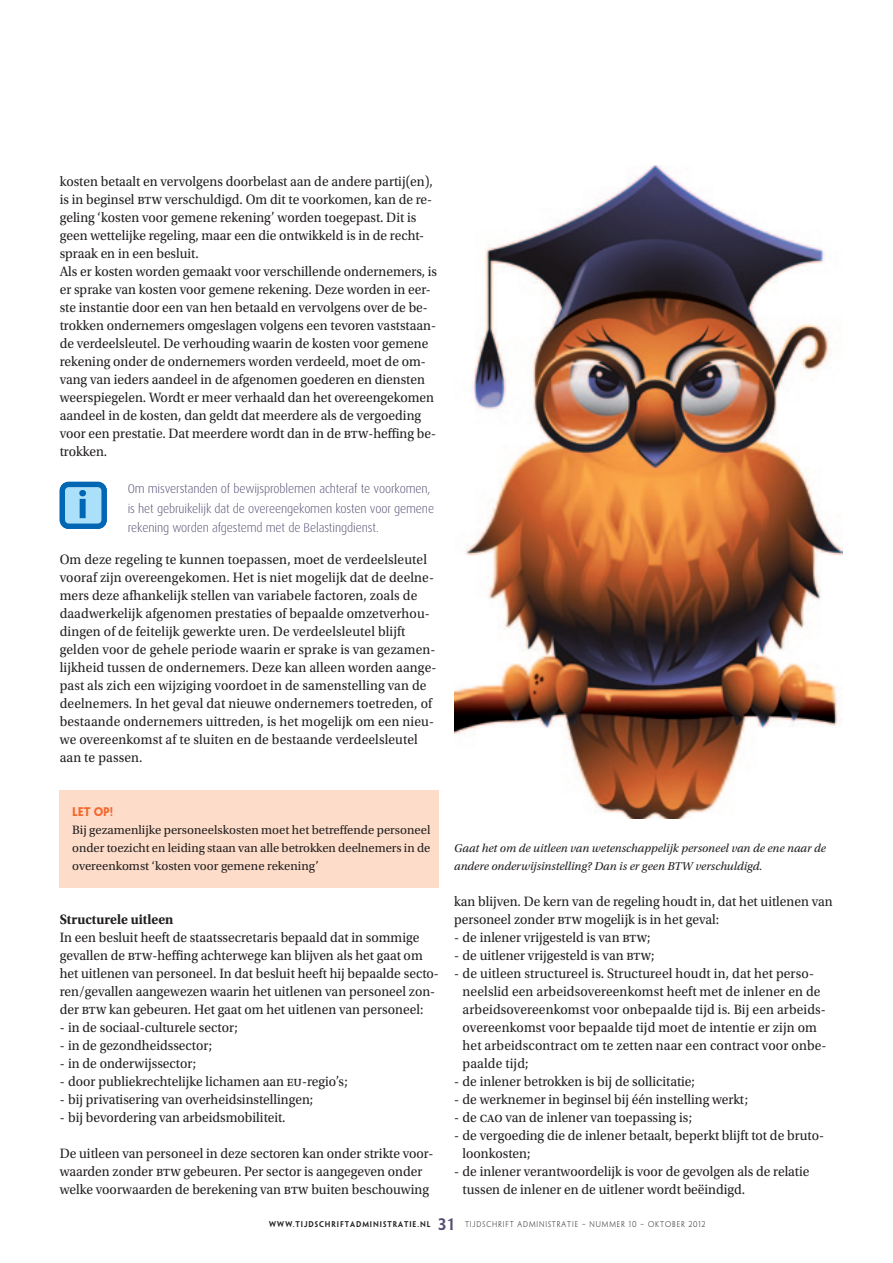
<style>
.page{position:relative;width:893px;height:1263px;background:#fff}
.page>*{position:absolute;margin:0;border:0;box-sizing:border-box;transform-origin:0 0}
.t1{font:14.25px/18px "Utopia Std";color:#231f20;scale:.95 1}
.t2{font:700 14.25px "Utopia Std";color:#231f20;scale:.95 1}
.t3{font:12.75px/18px "Utopia Std";color:#231f20;text-align:justify}
.t4{font:300 12.75px/19.5px "Dax";letter-spacing:-.01em;color:#534e72;scale:.95 1}
.t5{font:italic 12px/18px "Utopia Std";color:#231f20}
.t6{font:700 11.25px "Penumbra Flare Std";color:#f26a30;scale:.95 1}
.t7{font:300 7.5px "Penumbra Flare Std";letter-spacing:.13em;color:#231f20;scale:.95 1}
.s1{font-weight:600}
.s2{font-weight:600;font-size:15px;color:#534e72}
</style>
<div class="page">
<img style="left:454px;top:166px;width:388px;height:652px">
<div style="left:62px;top:484px;width:42px;height:42px;background:#aae0f9;border-radius:6px"></div>
<div style="left:60px;top:482px;width:47px;height:47px;border:5px solid #0166b3;border-radius:6px"></div>
<svg style="left:79px;top:490px;width:7px;height:28px"></svg>
<div style="left:60px;top:790px;width:379px;height:98px;background:#fdddc9"></div>
<p class="t1" style="left:60px;top:172px;width:399px">kosten betaalt en vervolgens doorbelast aan de andere partij(en), is in beginsel btw verschuldigd. Om dit te voorkomen, kan de re&shy;geling ‘kosten voor gemene rekening’ worden toegepast. Dit is geen wettelijke regeling, maar een die ontwikkeld is in de recht&shy;spraak en in een besluit.<br>Als er kosten worden gemaakt voor verschillende ondernemers, is er sprake van kosten voor gemene rekening. Deze worden in eer&shy;ste instantie door een van hen betaald en vervolgens over de be&shy;trokken ondernemers omgeslagen volgens een tevoren vaststaan&shy;de verdeelsleutel. De verhouding waarin de kosten voor gemene rekening onder de ondernemers worden verdeeld, moet de om&shy;vang van ieders aandeel in de afgenomen goederen en diensten weerspiegelen. Wordt er meer verhaald dan het overeengekomen aandeel in de kosten, dan geldt dat meerdere als de vergoeding voor een prestatie. Dat meerdere wordt dan in de btw-heffing be&shy;trokken.</p>
<p class="t4" style="left:128px;top:479px;width:324px">Om misverstanden of bewijsproblemen achteraf te voorkomen, is het gebruikelijk dat de overeengekomen kosten voor gemene rekening worden afgestemd met de Belastingdienst.</p>
<p class="t1" style="left:60px;top:550px;width:398px">Om deze regeling te kunnen toepassen, moet de verdeelsleutel vooraf zijn overeengekomen. Het is niet mogelijk dat de deelne&shy;mers deze afhankelijk stellen van variabele factoren, zoals de daadwerkelijk afgenomen prestaties of bepaalde omzetverhou&shy;dingen of de feitelijk gewerkte uren. De verdeelsleutel blijft gelden voor de gehele periode waarin er sprake is van gezamen&shy;lijkheid tussen de ondernemers. Deze kan alleen worden aange&shy;past als zich een wijziging voordoet in de samenstelling van de deelnemers. In het geval dat nieuwe ondernemers toetreden, of bestaande ondernemers uittreden, is het mogelijk om een nieu&shy;we overeenkomst af te sluiten en de bestaande verdeelsleutel aan te passen.</p>
<p class="t6" style="left:72px;top:804px;width:45px">Let op!</p>
<p class="t3" style="left:72px;top:821px;width:360px">Bij gezamenlijke personeelskosten moet het betreffende personeel onder toezicht en leiding staan van alle betrokken deelnemers in de overeenkomst ‘kosten voor gemene rekening’</p>
<p class="t2" style="left:60px;top:911px;width:121px">Structurele uitleen</p>
<p class="t1" style="left:60px;top:928px;width:401px">In een besluit heeft de staatssecretaris bepaald dat in sommige gevallen de btw-heffing achterwege kan blijven als het gaat om het uitlenen van personeel. In dat besluit heeft hij bepaalde secto&shy;ren/gevallen aangewezen waarin het uitlenen van personeel zon&shy;der btw kan gebeuren. Het gaat om het uitlenen van personeel:</p>
<p class="t1" style="left:60px;top:1018px;width:189px">- in de sociaal-culturele sector;</p>
<p class="t1" style="left:60px;top:1036px;width:162px">- in de gezondheidssector;</p>
<p class="t1" style="left:60px;top:1054px;width:145px">- in de onderwijssector;</p>
<p class="t1" style="left:60px;top:1072px;width:305px">- door publiekrechtelijke lichamen aan eu-regio’s;</p>
<p class="t1" style="left:60px;top:1090px;width:268px">- bij privatisering van overheidsinstellingen;</p>
<p class="t1" style="left:60px;top:1108px;width:239px">- bij bevordering van arbeidsmobiliteit.</p>
<p class="t1" style="left:60px;top:1144px;width:395px">De uitleen van personeel in deze sectoren kan onder strikte voor&shy;waarden zonder btw gebeuren. Per sector is aangegeven onder welke voorwaarden de berekening van btw buiten beschouwing</p>
<p class="t5" style="left:454px;top:839px;width:373px">Gaat het om de uitleen van wetenschappelijk personeel van de ene naar de andere onderwijsinstelling? Dan is er geen BTW verschuldigd.</p>
<p class="t1" style="left:454px;top:892px;width:400px">kan blijven. De kern van de regeling houdt in, dat het uitlenen van personeel zonder btw mogelijk is in het geval:</p>
<p class="t1" style="left:454px;top:928px;width:208px">- de inlener vrijgesteld is van btw;</p>
<p class="t1" style="left:454px;top:946px;width:212px">- de uitlener vrijgesteld is van btw;</p>
<p class="t1" style="left:463px;top:964px;width:385px;text-indent:-9px">- de uitleen structureel is. Structureel houdt in, dat het perso&shy;neelslid een arbeidsovereenkomst heeft met de inlener en de arbeidsovereenkomst voor onbepaalde tijd is. Bij een arbeids&shy;overeenkomst voor bepaalde tijd moet de intentie er zijn om het arbeidscontract om te zetten naar een contract voor onbe&shy;paalde tijd;</p>
<p class="t1" style="left:454px;top:1072px;width:255px">- de inlener betrokken is bij de sollicitatie;</p>
<p class="t1" style="left:454px;top:1090px;width:311px">- de werknemer in beginsel bij één instelling werkt;</p>
<p class="t1" style="left:454px;top:1108px;width:252px">- de cao van de inlener van toepassing is;</p>
<p class="t1" style="left:463px;top:1126px;width:382px;text-indent:-9px">- de vergoeding die de inlener betaalt, beperkt blijft tot de bruto&shy;loonkosten;</p>
<p class="t1" style="left:463px;top:1162px;width:367px;text-indent:-9px">- de inlener verantwoordelijk is voor de gevolgen als de relatie tussen de inlener en de uitlener wordt beëindigd.</p>
<p class="t7" style="left:269px;top:1220px;width:461px"><span class="s1">WWW.TIJDSCHRIFTADMINISTRATIE.NL</span> <span class="s2">31</span> TIJDSCHRIFT ADMINISTRATIE – NUMMER 10 – OKTOBER 2012</p>
</div>
